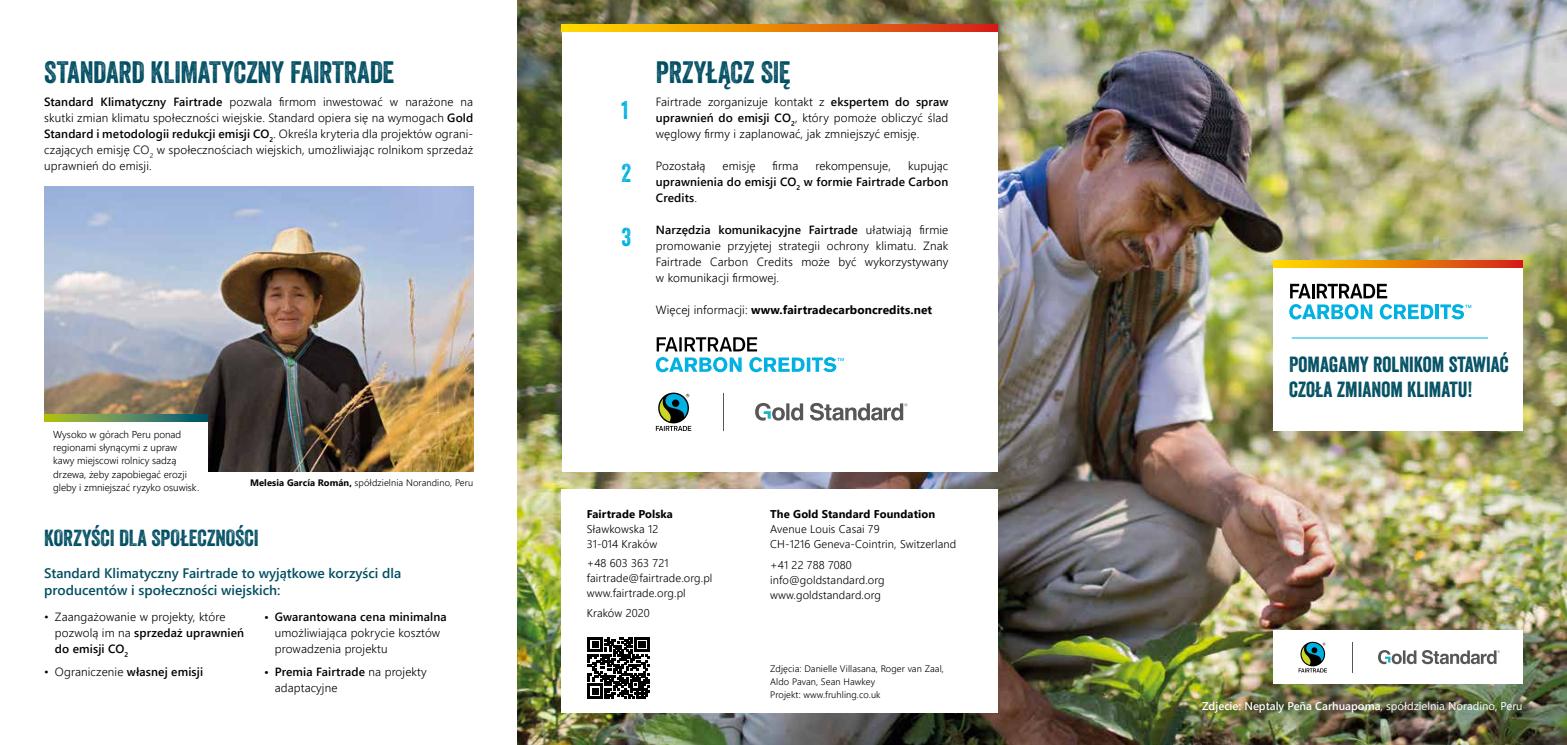
<style>
.page{position:relative;width:1567px;height:745px;background:#fff}
.page>*{position:absolute;margin:0;border:0;box-sizing:border-box;transform-origin:0 0}
.t1{font:30px "Veneer";letter-spacing:-.01em;color:#004e62}
.t2{font:25px "Veneer";color:#00b1e1}
.t3{font:22.5px "Veneer";letter-spacing:-.005em;color:#004e62}
.t4{font:21.25px/25.5px "Veneer";color:#004e62}
.t5{font:600 13.75px/17.5px "Segoe UI";color:#004e62}
.t6{font:300 11.88px/16px "Segoe UI";letter-spacing:.01em;color:#000;text-align:justify}
.t7{font:600 11.88px/16px "Segoe UI";letter-spacing:.01em;color:#000;text-align:justify}
.t8{font:700 11.88px "Segoe UI";letter-spacing:.01em;color:#000}
.t9{font:300 11.25px/15px "Segoe UI";letter-spacing:.01em;color:#000}
.t10{font:600 11.25px "Segoe UI";color:#fff}
.t11{font:700 11.25px "Segoe UI";letter-spacing:.01em;color:#000}
.t12{font:300 10px/13.1px "Segoe UI";color:#000}
.t13{font:300 9.38px/13.1px "Segoe UI";letter-spacing:.01em;color:#000}
.s1{font-weight:600}
.s2{font-weight:700}
.s3{font-weight:300}
.s4{font-weight:400}
</style>
<div class="page">
<img style="left:517px;top:0;width:1049px;height:744px">
<img style="left:44px;top:186px;width:429px;height:285px">
<div style="left:44px;top:415px;width:163px;height:80px;background:#fff"></div>
<div style="left:562px;top:489px;width:435px;height:223px;background:#fff"></div>
<svg style="left:44px;top:414px;width:163px;height:7px"></svg>
<svg style="left:587px;top:637px;width:62px;height:61px"></svg>
<div style="left:1272px;top:260px;width:250px;height:170px;background:#fff"></div>
<svg style="left:1290px;top:283px;width:20px;height:15px"></svg>
<hr style="left:1311px;top:283px;width:3px;height:15px;background:#000">
<svg style="left:1316px;top:283px;width:71px;height:15px"></svg>
<svg style="left:1289px;top:304px;width:83px;height:15px"></svg>
<svg style="left:1379px;top:304px;width:54px;height:15px"></svg>
<hr style="left:1435px;top:304px;width:3px;height:15px;background:#00b1e1">
<svg style="left:1440px;top:304px;width:30px;height:15px"></svg>
<hr style="left:1291px;top:337px;width:196px;height:1px;background:#00b1e1">
<svg style="left:1272px;top:260px;width:250px;height:7px"></svg>
<div style="left:1272px;top:630px;width:250px;height:53px;background:#fff"></div>
<hr style="left:1351px;top:641px;width:1px;height:30px;background:#575756">
<svg style="left:1298px;top:642px;width:28px;height:30px"></svg>
<svg style="left:1378px;top:650px;width:121px;height:13px"></svg>
<div style="left:562px;top:25px;width:435px;height:446px;background:#fff"></div>
<svg style="left:562px;top:25px;width:435px;height:7px"></svg>
<svg style="left:656px;top:357px;width:187px;height:15px"></svg>
<svg style="left:656px;top:337px;width:101px;height:14px"></svg>
<hr style="left:722px;top:392px;width:1px;height:38px;background:#575756">
<svg style="left:656px;top:393px;width:35px;height:37px"></svg>
<svg style="left:755px;top:402px;width:152px;height:18px"></svg>
<h1 class="t1" style="left:44px;top:53px;width:351px">STANDARD KLIMATYCZNY FAIRTRADE</h1>
<p class="t6" style="left:44px;top:93px;width:430px"><span class="s1">Standard Klimatyczny Fairtrade</span> pozwala firmom inwestować w narażone na skutki zmian klimatu społeczności wiejskie. Standard opiera się na wymogach <span class="s1">Gold Standard i metodologii redukcji emisji CO</span><sub>2</sub>. Określa kryteria dla projektów ograni&shy;czających emisję CO<sub>2</sub> w społecznościach wiejskich, umożliwiając rolnikom sprzedaż uprawnień do emisji.</p>
<p class="t12" style="left:53px;top:427px;width:147px">Wysoko w górach Peru ponad regionami słynącymi z upraw kawy miejscowi rolnicy sadzą drzewa, żeby zapobiegać erozji gleby i zmniejszać ryzyko osuwisk.</p>
<p class="t13" style="left:250px;top:474px;width:225px"><span class="s2">Melesia García Román,</span> spółdzielnia Norandino, Peru</p>
<h3 class="t3" style="left:44px;top:524px;width:216px">KORZYŚCI DLA SPOŁECZNOŚCI</h3>
<p class="t5" style="left:44px;top:563px;width:358px">Standard Klimatyczny Fairtrade to wyjątkowe korzyści dla producentów i społeczności wiejskich:</p>
<p class="t6" style="left:55px;top:607px;width:191px;text-align:left;text-indent:-11px">• Zaangażowanie w projekty, które pozwolą im na <span class="s1">sprzedaż uprawnień do emisji CO</span><sub>2</sub></p>
<p class="t6" style="left:44px;top:662px;width:160px">• Ograniczenie <span class="s1">własnej emisji</span></p>
<p class="t7" style="left:264px;top:607px;width:184px">• Gwarantowana cena minimalna</p>
<p class="t6" style="left:275px;top:623px;width:167px">umożliwiająca pokrycie kosztów prowadzenia projektu</p>
<p class="t6" style="left:275px;top:662px;width:153px;text-indent:-11px"><span class="s1">• Premia Fairtrade</span> na projekty adaptacyjne</p>
<h2 class="t2" style="left:621px;top:94px;width:8px">1</h2>
<h2 class="t2" style="left:621px;top:158px;width:11px">2</h2>
<h2 class="t2" style="left:621px;top:221px;width:11px">3</h2>
<h1 class="t1" style="left:656px;top:53px;width:136px">PRZYŁĄCZ SIĘ</h1>
<p class="t6" style="left:656px;top:93px;width:294px">Fairtrade zorganizuje kontakt z <span class="s1">ekspertem do spraw uprawnień do emisji CO</span><sub>2</sub>, który pomoże obliczyć ślad węglowy firmy i zaplanować, jak zmniejszyć emisję.</p>
<p class="t6" style="left:656px;top:157px;width:51px">Pozostałą</p>
<p class="t6" style="left:722px;top:157px;width:34px">emisję</p>
<p class="t6" style="left:772px;top:157px;width:27px">firma</p>
<p class="t6" style="left:815px;top:157px;width:77px">rekompensuje,</p>
<p class="t7" style="left:656px;top:157px;width:294px;text-indent:252px"><span class="s3">kupując </span>uprawnienia do emisji CO<sub>2</sub> w formie Fairtrade Carbon Credits<span class="s3">.</span></p>
<p class="t6" style="left:656px;top:220px;width:294px"><span class="s1">Narzędzia komunikacyjne Fairtrade</span> ułatwiają firmie promowanie przyjętej strategii ochrony klimatu. Znak Fairtrade Carbon Credits może być wykorzystywany w komunikacji firmowej.</p>
<p class="t8" style="left:656px;top:298px;width:278px"><span class="s3">Więcej informacji:</span> www.fairtradecarboncredits.net</p>
<p class="t11" style="left:586px;top:503px;width:88px">Fairtrade Polska</p>
<p class="t9" style="left:586px;top:520px;width:73px">Sławkowska 12<br>31-014 Kraków</p>
<p class="t9" style="left:586px;top:553px;width:127px">+48 603 363 721 fairtrade@fairtrade.org.pl www.fairtrade.org.pl</p>
<p class="t9" style="left:586px;top:604px;width:64px">Kraków 2020</p>
<p class="t11" style="left:770px;top:503px;width:167px">The Gold Standard Foundation</p>
<p class="t9" style="left:770px;top:520px;width:188px">Avenue Louis Casai 79<br>CH-1216 Geneva-Cointrin, Switzerland</p>
<p class="t9" style="left:770px;top:555px;width:116px">+41 22 788 7080 info@goldstandard.org www.goldstandard.org</p>
<p class="t13" style="left:770px;top:660px;width:175px">Zdjęcia: Danielle Villasana, Roger van Zaal,<br>Aldo Pavan, Sean Hawkey<br>Projekt: www.fruhling.co.uk</p>
<h3 class="t4" style="left:1289px;top:351px;width:221px">POMAGAMY ROLNIKOM STAWIAĆ<br>CZOŁA ZMIANOM KLIMATU!</h3>
<p class="t10" style="left:1201px;top:695px;width:322px">Zdjecie: Neptaly Peña Carhuapoma<span class="s4">, spółdzielnia Noradino, Peru</span></p>
</div>
